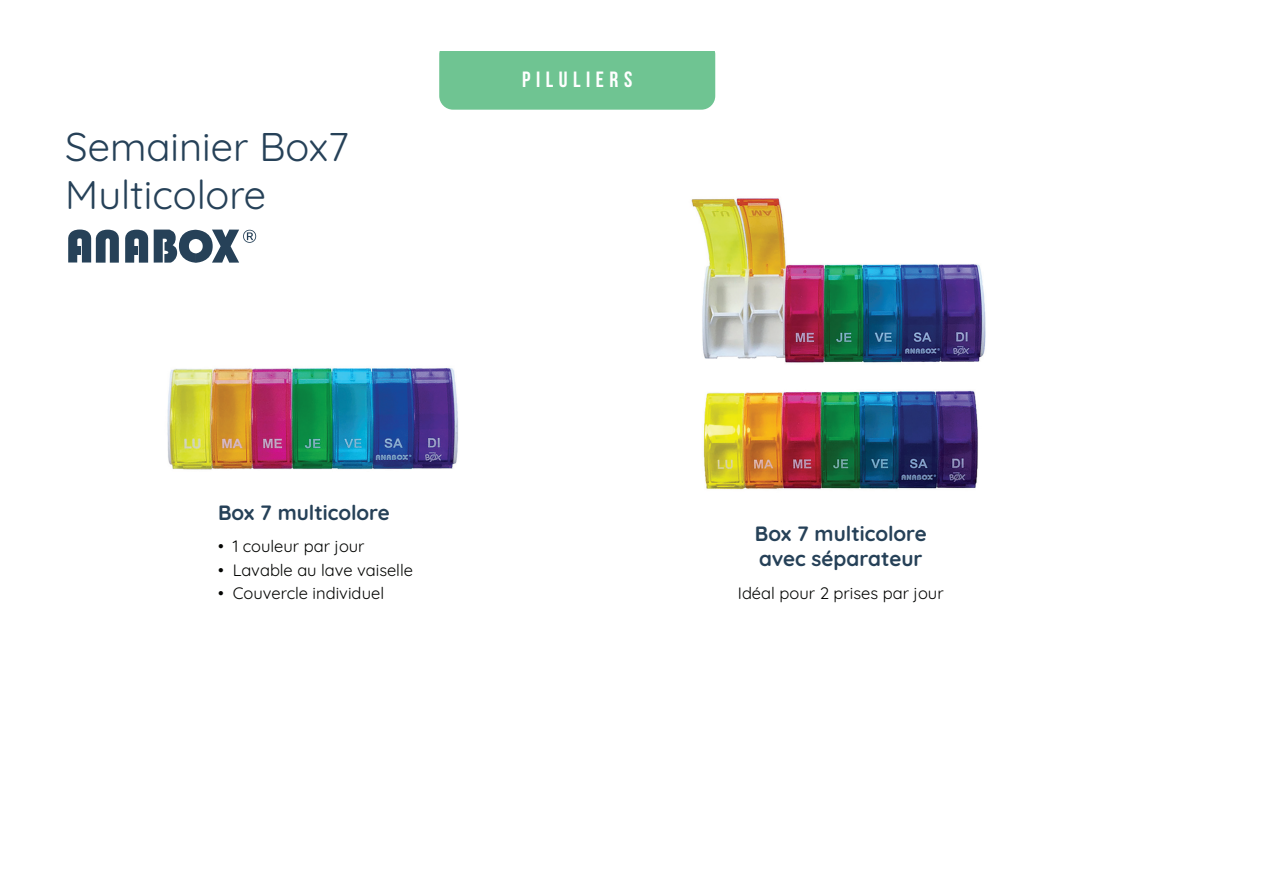
<style>
.page{position:relative;width:1263px;height:893px;background:#fff}
.page>*{position:absolute;margin:0;border:0;box-sizing:border-box;transform-origin:0 0}
.t1{font:40.05px/48px "Quicksand";color:#264158}
.t2{font:700 22.05px "Bebas Neue";letter-spacing:.25em;color:#fff}
.t3{font:700 20.7px/24.9px "Quicksand";color:#264158}
.t4{font:16.5px "Quicksand";color:#040503}
</style>
<div class="page">
<div style="left:439px;top:52px;width:276px;height:58px;background:#6fc492"></div>
<img style="left:167px;top:368px;width:291px;height:102px">
<img style="left:703px;top:390px;width:275px;height:100px">
<img style="left:691px;top:198px;width:295px;height:165px">
<svg style="left:68px;top:230px;width:51px;height:33px"></svg>
<svg style="left:125px;top:230px;width:131px;height:33px"></svg>
<h1 class="t1" style="left:65px;top:118px;width:285px">Semainier Box7<br>Multicolore</h1>
<h2 class="t2" style="left:522px;top:68px;width:112px">PILULIERS</h2>
<p class="t3" style="left:218px;top:498px;width:173px">Box 7 multicolore</p>
<p class="t4" style="left:218px;top:533px;width:148px">• 1 couleur par jour</p>
<p class="t4" style="left:218px;top:557px;width:196px">• Lavable au lave vaiselle</p>
<p class="t4" style="left:218px;top:580px;width:168px">• Couvercle individuel</p>
<p class="t3" style="left:755px;top:519px;width:173px">Box 7 multicolore avec séparateur</p>
<p class="t4" style="left:738px;top:580px;width:207px">Idéal pour 2 prises par jour</p>
</div>
